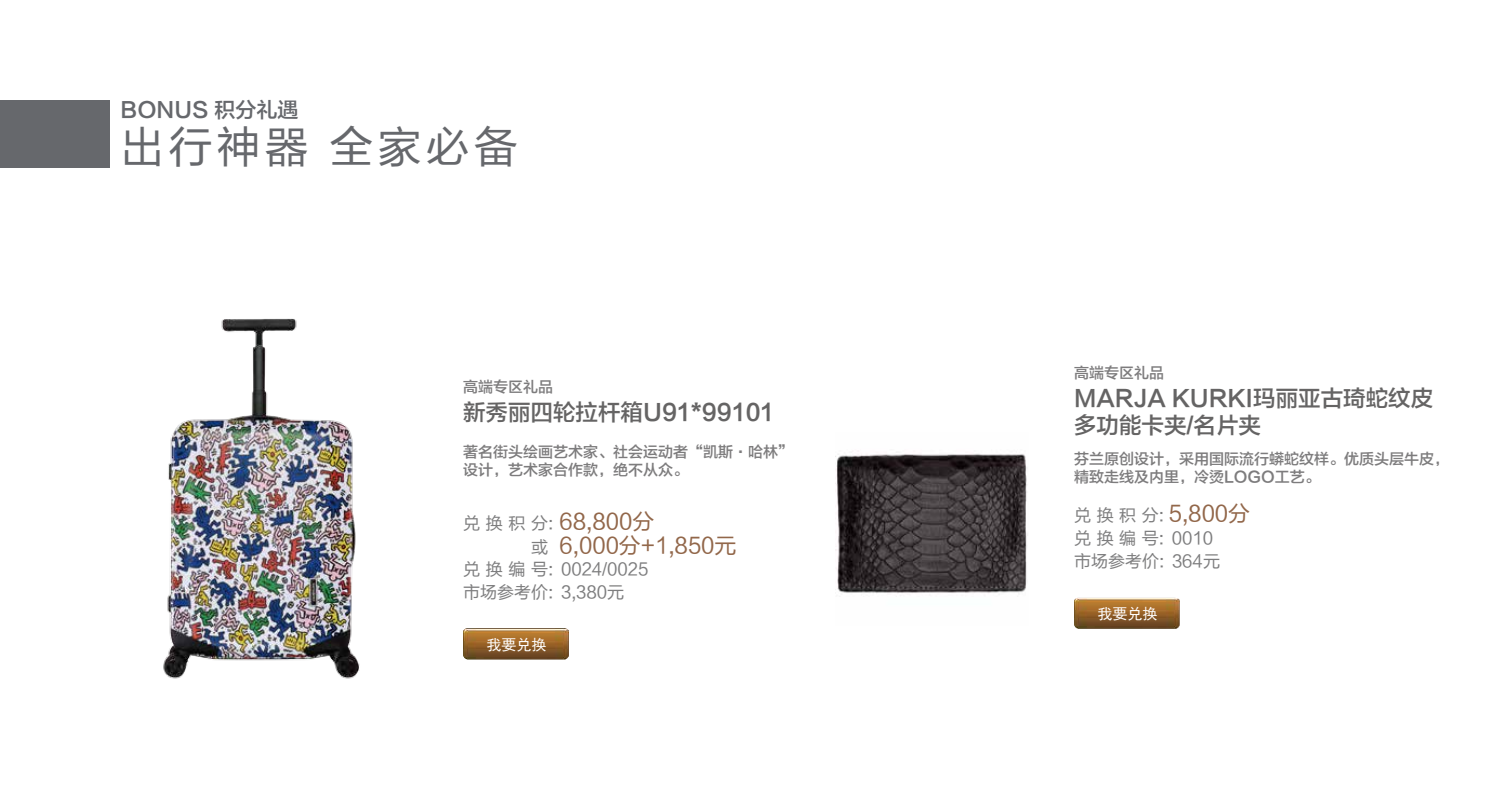
<style>
.page{position:relative;width:1500px;height:810px;background:#fff}
.page>*{position:absolute;margin:0;border:0;box-sizing:border-box;transform-origin:0 0}
.t1{font:43.8px "FZLTHJW GB1 0";letter-spacing:.1em;color:#66686c}
.t2{font:22.5px/27px "FZLTZHK GBK1 0";color:#656464}
.t3{font:21.9px/24px "FZLTHJW GB1 0";color:#92674a}
.t4{font:21px "FZLTZHK GBK1 0";color:#66686c}
.t5{font:16.95px/22.8px "FZLTHJW GB1 0";color:#7d7d7e}
.t6{font:15px/18px "FZLTZHK GBK1 0";color:#7d7c7d}
.t7{font:15px "Sim Hei";color:#fff}
.s1{font-size:16.95px;color:#7d7d7e}
</style>
<div class="page">
<div style="left:0;top:100px;width:110px;height:67px;background:#66686c"></div>
<img style="left:1074px;top:598px;width:106px;height:31px">
<img style="left:476px;top:628px;width:93px;height:31px">
<img style="left:163px;top:318px;width:313px;height:361px">
<img style="left:836px;top:451px;width:192px;height:142px">
<h3 class="t4" style="left:121px;top:98px;width:180px">BONUS 积分礼遇</h3>
<h1 class="t1" style="left:120px;top:123px;width:399px">出行神器 全家必备</h1>
<p class="t6" style="left:463px;top:378px;width:91px">高端专区礼品</p>
<h2 class="t2" style="left:463px;top:399px;width:313px">新秀丽四轮拉杆箱U91*99101</h2>
<p class="t6" style="left:463px;top:443px;width:331px">著名街头绘画艺术家、社会运动者“凯斯·哈林”设计，艺术家合作款，绝不从众。</p>
<h3 class="t3" style="left:531px;top:510px;width:207px;text-indent:28px">68,800分<br><span class="s1">或</span> 6,000分+1,850元</h3>
<p class="t5" style="left:463px;top:512px;width:92px">兑换积分:</p>
<p class="t5" style="left:463px;top:558px;width:187px">兑换编号: 0024/0025市场参考价: 3,380元</p>
<p class="t7" style="left:487px;top:637px;width:61px">我要兑换</p>
<p class="t6" style="left:1074px;top:364px;width:91px">高端专区礼品</p>
<h2 class="t2" style="left:1074px;top:385px;width:361px">MARJA KURKI玛丽亚古琦蛇纹皮多功能卡夹/名片夹</h2>
<p class="t6" style="left:1074px;top:450px;width:376px">芬兰原创设计，采用国际流行蟒蛇纹样。优质头层牛皮，精致走线及内里，冷烫LOGO工艺。</p>
<h3 class="t3" style="left:1074px;top:502px;width:178px"><span class="s1">兑换积分:</span> 5,800分</h3>
<p class="t5" style="left:1074px;top:528px;width:147px">兑换编号: 0010市场参考价: 364元</p>
<p class="t7" style="left:1097px;top:607px;width:61px">我要兑换</p>
</div>
